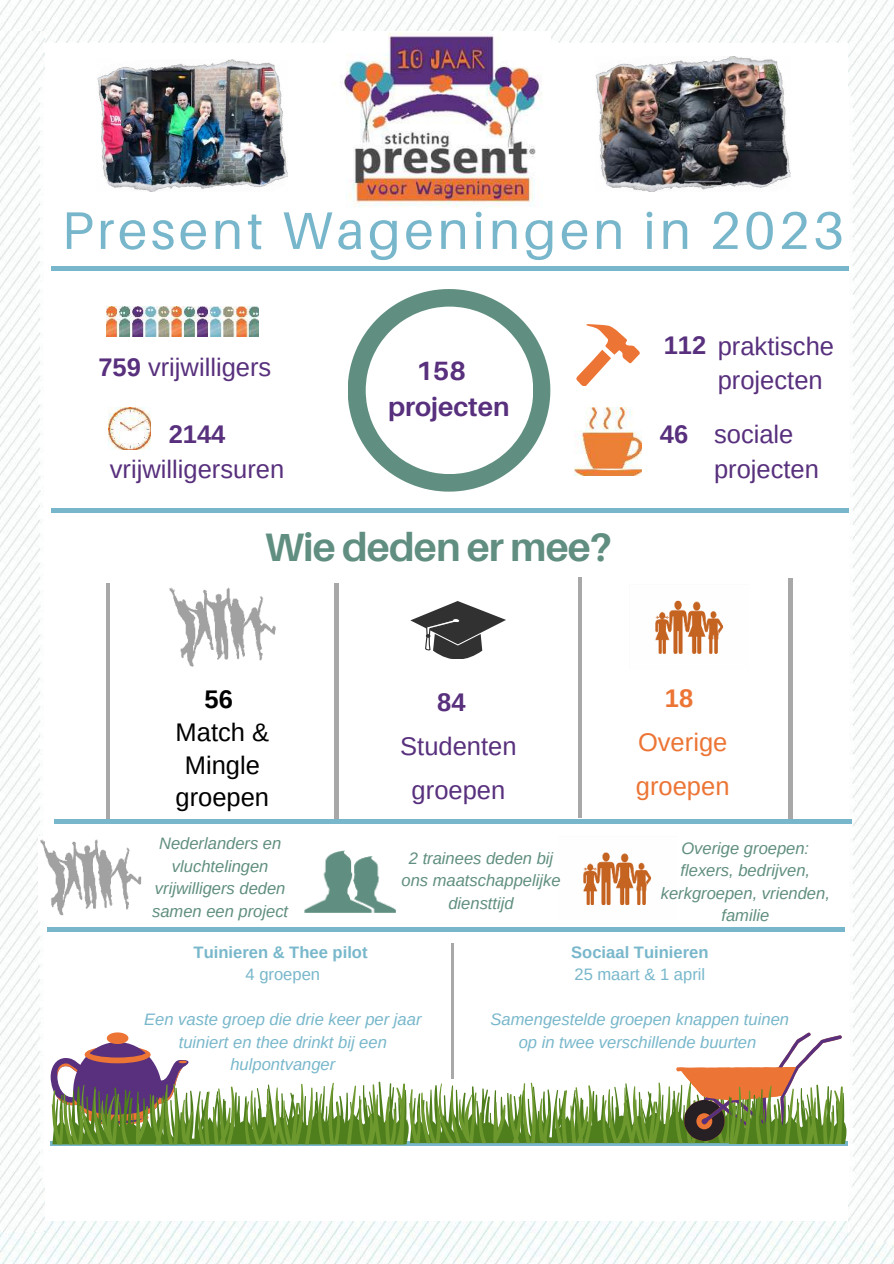
<style>
.page{position:relative;width:894px;height:1264px;background:#fff}
.page>*{position:absolute;margin:0;border:0;box-sizing:border-box;transform-origin:0 0}
.t1{font:52.95px "Aileron";letter-spacing:.07em;color:#78b7cb}
.t2{font:700 39.75px "Aileron";letter-spacing:-.02em;color:#608e80}
.t3{font:700 26.4px/36px "Aileron";color:#58307d;text-align:center}
.t4{font:25.5px/34.8px "Arimo";color:#58307d}
.t5{font:25.5px/32.7px "Arimo";color:#000;text-align:center}
.t6{font:25.5px/43.8px "Arimo";color:#ec7535}
.t7{font:700 25.5px "Arimo";color:#58307d}
.t8{font:700 25.5px "Arimo";color:#ec7535}
.t9{font:700 25.5px "Arimo";color:#000}
.t10{font:italic 16.5px/22.5px "Arimo";color:#608e80;text-align:center}
.t11{font:italic 16.5px/22.5px "Arimo";color:#78b7cb;text-align:center}
.t12{font:700 16.5px "Arimo";color:#78b7cb}
.t13{font:16.5px "Arimo";color:#78b7cb}
.s1{font-weight:700}
</style>
<div class="page">
<img style="left:0;top:0;width:893px;height:43px">
<img style="left:1px;top:1221px;width:892px;height:42px">
<img style="left:0;top:32px;width:45px;height:1199px">
<img style="left:848px;top:42px;width:45px;height:1199px">
<div style="left:52px;top:266px;width:796px;height:5px;background:#78b7cb"></div>
<svg style="left:348px;top:289px;width:202px;height:202px"></svg>
<img style="left:107px;top:306px;width:151px;height:31px">
<div style="left:52px;top:508px;width:796px;height:5px;background:#78b7cb"></div>
<img style="left:109px;top:408px;width:42px;height:41px">
<img style="left:574px;top:408px;width:67px;height:67px">
<svg style="left:576px;top:324px;width:64px;height:62px"></svg>
<img style="left:304px;top:850px;width:92px;height:63px">
<img style="left:655px;top:600px;width:69px;height:54px">
<svg style="left:410px;top:601px;width:96px;height:58px"></svg>
<img style="left:169px;top:587px;width:107px;height:80px">
<hr style="left:106px;top:583px;width:3px;height:240px;background:#a8a8a8">
<hr style="left:334px;top:583px;width:4px;height:241px;background:#a8a8a8">
<hr style="left:578px;top:577px;width:3px;height:241px;background:#a8a8a8">
<hr style="left:788px;top:578px;width:3px;height:241px;background:#a8a8a8">
<div style="left:48px;top:927px;width:796px;height:5px;background:#78b7cb"></div>
<hr style="left:54px;top:819px;width:797px;height:4px;background:#78b7cb">
<svg style="left:50px;top:1141px;width:797px;height:5px;background:#74b2b9"></svg>
<img style="left:38px;top:836px;width:104px;height:84px">
<img style="left:583px;top:852px;width:69px;height:53px">
<img style="left:333px;top:32px;width:217px;height:176px">
<img style="left:595px;top:56px;width:195px;height:136px">
<img style="left:97px;top:60px;width:191px;height:132px">
<svg style="left:51px;top:1032px;width:795px;height:112px"></svg>
<hr style="left:452px;top:943px;width:1px;height:135px;background:#a8a8a8">
<h1 class="t1" style="left:62px;top:201px;width:783px">Present Wageningen in 2023</h1>
<h3 class="t4" style="left:98px;top:350px;width:174px"><span class="s1">759</span> vrijwilligers</h3>
<h3 class="t7" style="left:169px;top:416px;width:58px">2144</h3>
<h3 class="t4" style="left:110px;top:452px;width:176px">vrijwilligersuren</h3>
<h3 class="t3" style="left:388px;top:352px;width:123px">158 projecten</h3>
<h2 class="t2" style="left:265px;top:524px;width:348px">Wie deden er mee?</h2>
<h3 class="t4" style="left:717px;top:328px;width:118px;text-indent:-54px"><span class="s1">112</span> praktische projecten</h3>
<h3 class="t7" style="left:659px;top:416px;width:30px">46</h3>
<h3 class="t4" style="left:713px;top:417px;width:106px">sociale projecten</h3>
<h3 class="t9" style="left:204px;top:682px;width:30px">56</h3>
<h3 class="t5" style="left:175px;top:716px;width:95px">Match &amp;<br>Mingle groepen</h3>
<h3 class="t7" style="left:437px;top:684px;width:30px">84</h3>
<h3 class="t4" style="left:400px;top:724px;width:118px;line-height:43.8px;text-align:center">Studenten groepen</h3>
<h3 class="t8" style="left:664px;top:680px;width:30px">18</h3>
<h3 class="t6" style="left:635px;top:720px;width:95px">Overige groepen</h3>
<p class="t10" style="left:152px;top:832px;width:137px">Nederlanders en vluchtelingen vrijwilligers deden samen een project</p>
<p class="t12" style="left:193px;top:940px;width:175px">Tuinieren &amp; Thee pilot</p>
<p class="t13" style="left:245px;top:964px;width:76px">4 groepen</p>
<p class="t11" style="left:144px;top:1008px;width:279px">Een vaste groep die drie keer per jaar tuiniert en thee drinkt bij een hulpontvanger</p>
<p class="t10" style="left:660px;top:836px;width:171px">Overige groepen: flexers, bedrijven, kerkgroepen, vrienden, familie</p>
<p class="t10" style="left:401px;top:846px;width:160px">2 trainees deden bij ons maatschappelijke diensttijd</p>
<p class="t12" style="left:571px;top:940px;width:139px">Sociaal Tuinieren</p>
<p class="t13" style="left:574px;top:964px;width:132px">25 maart &amp; 1 april</p>
<p class="t11" style="left:490px;top:1008px;width:300px">Samengestelde groepen knappen tuinen op in twee verschillende buurten</p>
</div>
